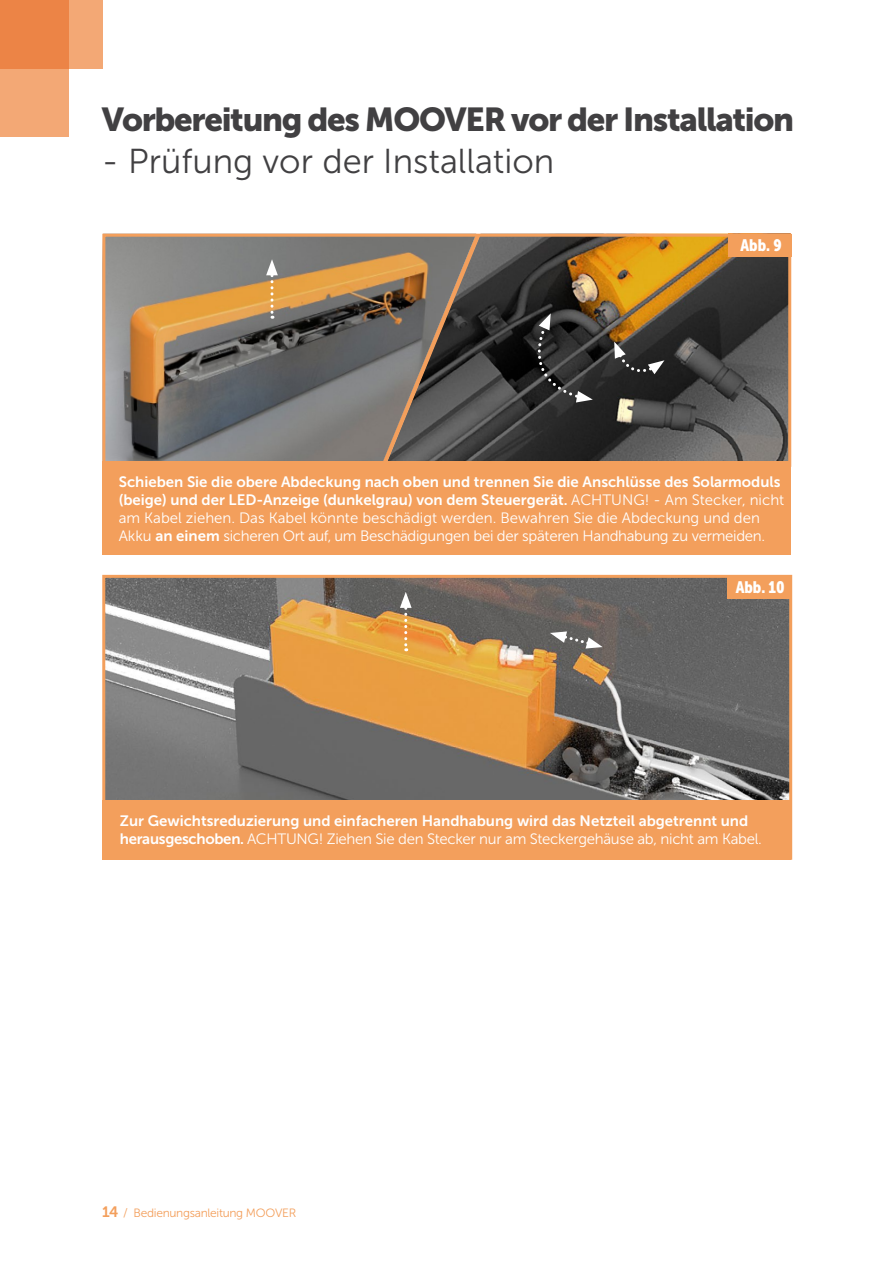
<style>
.page{position:relative;width:893px;height:1263px;background:#fff}
.page>*{position:absolute;margin:0;border:0;box-sizing:border-box;transform-origin:0 0}
.t1{font:34.5px "Museo Sans 300";color:#414042}
.t2{font:33px "Museo Sans 900";letter-spacing:-.04em;color:#414042}
.t3{font:16.5px "Museo Sans Cond 900";color:#fff}
.t4{font:15px/18px "Museo Sans 300";letter-spacing:-.02em;color:#fff}
.t5{font:15px/18px "Museo Sans 700";color:#fff}
.t6{font:12px "Museo Sans 300";letter-spacing:-.025em;color:#f39f5c}
.s1{font-family:"Museo Sans 300"}
.s2{font-family:"Museo Sans 700"}
.s3{font-family:"Museo Sans 700";font-size:15px}
</style>
<div class="page">
<svg style="left:102px;top:574px;width:691px;height:286px;background:#8c7b66"></svg>
<div style="left:727px;top:576px;width:63px;height:23px;background:#f39f5c"></div>
<div style="left:102px;top:800px;width:689px;height:60px;background:#f39f5c"></div>
<div style="left:729px;top:234px;width:63px;height:23px;background:#f39f5c"></div>
<img style="left:484px;top:238px;width:303px;height:223px">
<svg style="left:476px;top:238px;width:8px;height:223px;background:#4a4949"></svg>
<img style="left:106px;top:238px;width:370px;height:223px">
<div style="left:102px;top:234px;width:689px;height:233px;border:3px solid #f39f5c"></div>
<svg style="left:266px;top:259px;width:12px;height:60px"></svg>
<div style="left:102px;top:461px;width:689px;height:94px;background:#f39f5c"></div>
<div style="left:728px;top:234px;width:63px;height:23px;background:#f39f5c"></div>
<svg style="left:525px;top:313px;width:68px;height:89px;background:#383737"></svg>
<svg style="left:614px;top:342px;width:78px;height:60px;background:#363635"></svg>
<svg style="left:400px;top:592px;width:12px;height:59px"></svg>
<div style="left:0;top:0;width:103px;height:68px;background:#f3a875"></div>
<svg style="left:0;top:0;width:69px;height:137px;background:#ef955d"></svg>
<svg style="left:550px;top:631px;width:53px;height:17px"></svg>
<h2 class="t2" style="left:102px;top:101px;width:694px">Vorbereitung des MOOVER vor der Installation</h2>
<h1 class="t1" style="left:102px;top:142px;width:454px">- Prüfung vor der Installation</h1>
<p class="t3" style="left:740px;top:236px;width:43px">Abb. 9</p>
<p class="t3" style="left:775px;top:236px;width:9px">3</p>
<p class="t5" style="left:119px;top:473px;width:667px">Schieben Sie die obere Abdeckung nach oben und trennen Sie die Anschlüsse des Solarmoduls (beige) und der LED-Anzeige (dunkelgrau) von dem Steuergerät. <span class="s1">ACHTUNG! - Am Stecker, nicht</span></p>
<p class="t4" style="left:119px;top:509px;width:648px">am Kabel ziehen. Das Kabel könnte beschädigt werden. Bewahren Sie die Abdeckung und den<br>Akku <span class="s2">an einem</span> sicheren Ort auf, um Beschädigungen bei der späteren Handhabung zu vermeiden.</p>
<p class="t3" style="left:736px;top:578px;width:50px">Abb. 10</p>
<p class="t5" style="left:120px;top:812px;width:630px">Zur Gewichtsreduzierung und einfacheren Handhabung wird das Netzteil abgetrennt und</p>
<p class="t4" style="left:120px;top:830px;width:644px"><span class="s2">herausgeschoben.</span> ACHTUNG! Ziehen Sie den Stecker nur am Steckergehäuse ab, nicht am Kabel.</p>
<p class="t6" style="left:102px;top:1206px;width:196px"><span class="s3">14</span> / Bedienungsanleitung MOOVER</p>
</div>
